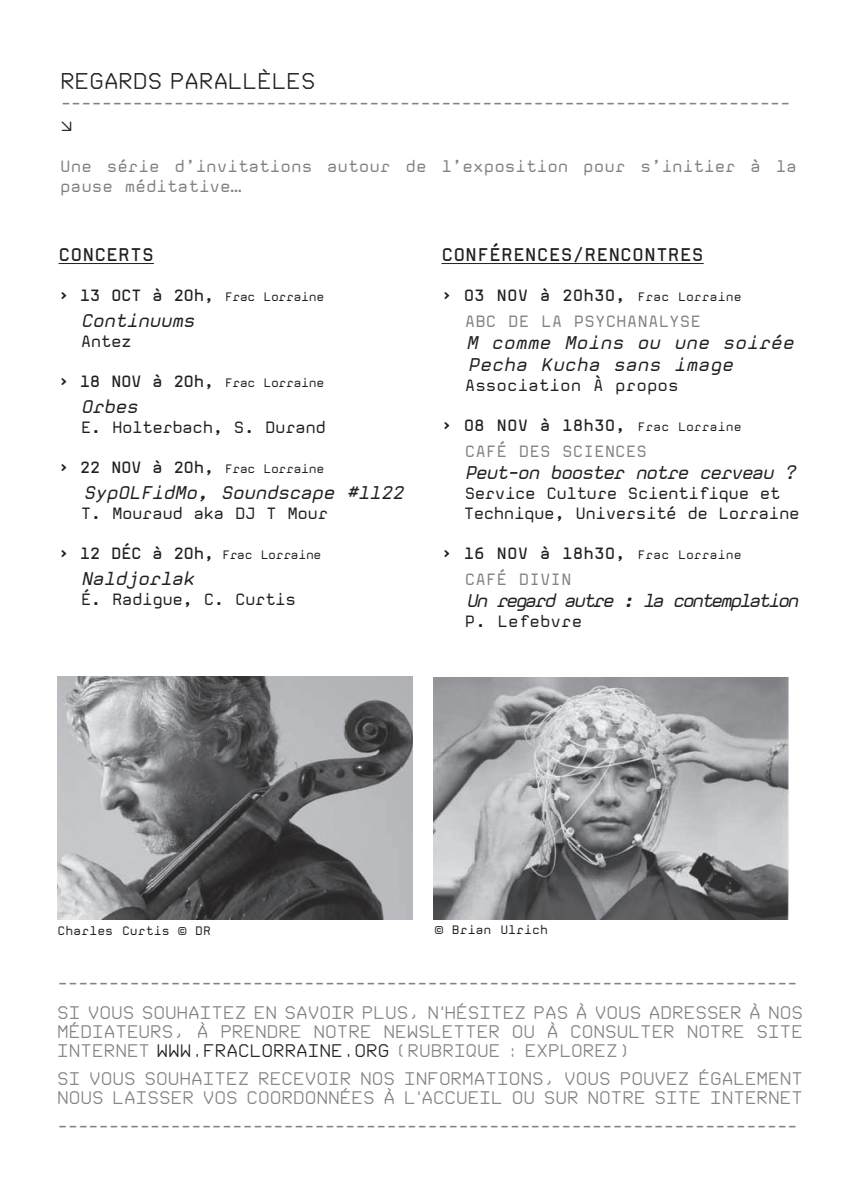
<style>
.page{position:relative;width:851px;height:1191px;background:#fff}
.page>*{position:absolute;margin:0;border:0;box-sizing:border-box;transform-origin:0 0}
.t1{font:500 20px "FRAC";letter-spacing:-.025em;color:#231f20}
.t2{font:italic 18px "Mono";letter-spacing:-.035em;color:#231f20}
.t3{font:italic 18px/22px "Mono";color:#231f20}
.t4{font:700 18px "Mono";color:#231f20}
.t5{font:italic 18px "Mono";letter-spacing:-.13em;color:#231f20}
.t6{font:italic 18px "Mono";letter-spacing:-.08em;color:#231f20}
.t7{font:500 16px/19.2px "FRAC";letter-spacing:-.02em;color:#808285;text-align:justify}
.t8{font:300 16px "Mono";color:#808285}
.t9{font:16px/20px "Mono";letter-spacing:-.035em;color:#231f20}
.t10{font:16px/19.2px "Mono";color:#808285}
.t11{font:16px "Mono";color:#231f20}
.t12{font:500 16px "FRAC";color:#231f20}
.t13{font:12px "Mono";color:#231f20}
.t14{font:12px "Mono";letter-spacing:-.035em;color:#231f20}
.s1{font-size:16px}
.s2{font-weight:700;font-size:16px}
.s3{color:#231f20}
</style>
<div class="page">
<hr style="left:59px;top:263px;width:95px;height:1px;background:#231f20">
<hr style="left:441px;top:263px;width:262px;height:1px;background:#231f20">
<img style="left:433px;top:677px;width:355px;height:242px">
<img style="left:57px;top:676px;width:355px;height:243px">
<p class="t1" style="left:61px;top:70px;width:257px">REGARDS PARALLÈLES</p>
<p class="t8" style="left:61px;top:97px;width:731px">-----------------------------------------------------------------------</p>
<p class="t12" style="left:61px;top:116px;width:13px">d</p>
<p class="t10" style="left:60px;top:158px;width:738px">Une série d’invitations autour de l’exposition pour s’initier à la pause méditative…</p>
<p class="t4" style="left:59px;top:247px;width:97px">CONCERTS</p>
<p class="t14" style="left:59px;top:292px;width:267px"><span class="s1">&gt;</span> <span class="s2">13 OCT à 20h</span><span class="s1">,</span> Frac Lorraine</p>
<p class="t2" style="left:81px;top:313px;width:115px">Continuums</p>
<p class="t9" style="left:81px;top:333px;width:52px">Antez</p>
<p class="t14" style="left:59px;top:378px;width:267px"><span class="s1">&gt;</span> <span class="s2">18 NOV à 20h</span><span class="s1">,</span> Frac Lorraine</p>
<p class="t2" style="left:81px;top:399px;width:59px">Orbes</p>
<p class="t9" style="left:81px;top:419px;width:247px">E. Holterbach, S. Durand</p>
<p class="t14" style="left:59px;top:464px;width:267px"><span class="s1">&gt;</span> <span class="s2">22 NOV à 20h</span><span class="s1">,</span> Frac Lorraine</p>
<p class="t2" style="left:84px;top:485px;width:321px">SypOLFidMo, Soundscape #1122</p>
<p class="t9" style="left:81px;top:505px;width:249px">T. Mouraud aka DJ T Mour</p>
<p class="t14" style="left:59px;top:550px;width:264px"><span class="s1">&gt;</span> <span class="s2">12 DÉC à 20h,</span> Frac Lorraine</p>
<p class="t2" style="left:81px;top:571px;width:115px">Naldjorlak</p>
<p class="t9" style="left:81px;top:591px;width:216px">É. Radigue, C. Curtis</p>
<p class="t4" style="left:441px;top:247px;width:264px">CONFÉRENCES/RENCONTRES</p>
<p class="t13" style="left:441px;top:292px;width:301px"><span class="s1">&gt;</span> <span class="s2">03 NOV à 20h30</span><span class="s1">,</span> Frac Lorraine</p>
<p class="t10" style="left:464px;top:313px;width:238px">ABC DE LA PSYCHANALYSE</p>
<p class="t3" style="left:466px;top:333px;width:329px">M comme Moins ou une soirée<br>Pecha Kucha sans image</p>
<p class="t11" style="left:464px;top:379px;width:215px">Association À propos</p>
<p class="t13" style="left:441px;top:422px;width:301px"><span class="s1">&gt;</span> <span class="s2">08 NOV à 18h30</span><span class="s1">,</span> Frac Lorraine</p>
<p class="t10" style="left:464px;top:443px;width:184px">CAFÉ DES SCIENCES</p>
<p class="t6" style="left:464px;top:465px;width:333px">Peut-on booster notre cerveau ?</p>
<p class="t9" style="left:463px;top:485px;width:337px">Service Culture Scientifique et<br>Technique, Université de Lorraine</p>
<p class="t13" style="left:441px;top:550px;width:301px"><span class="s1">&gt;</span> <span class="s2">16 NOV à 18h30</span><span class="s1">,</span> Frac Lorraine</p>
<p class="t10" style="left:464px;top:571px;width:108px">CAFÉ DIVIN</p>
<p class="t5" style="left:466px;top:593px;width:334px">Un regard autre : la contemplation</p>
<p class="t11" style="left:464px;top:615px;width:119px">P. Lefebvre</p>
<p class="t13" style="left:58px;top:925px;width:155px">Charles Curtis © DR</p>
<p class="t13" style="left:435px;top:925px;width:114px">© Brian Ulrich</p>
<p class="t8" style="left:57px;top:976px;width:741px">------------------------------------------------------------------------</p>
<p class="t7" style="left:57px;top:1003px;width:747px">SI VOUS SOUHAITEZ EN SAVOIR PLUS, N’HÉSITEZ PAS À VOUS ADRESSER À NOS MÉDIATEURS, À PRENDRE NOTRE NEWSLETTER OU À CONSULTER NOTRE SITE INTERNET <span class="s3">WWW.FRACLORRAINE.ORG</span> (RUBRIQUE : EXPLOREZ)</p>
<p class="t7" style="left:57px;top:1069px;width:747px">SI VOUS SOUHAITEZ RECEVOIR NOS INFORMATIONS, VOUS POUVEZ ÉGALEMENT<br>NOUS LAISSER VOS COORDONNÉES À L’ACCUEIL OU SUR NOTRE SITE INTERNET</p>
<p class="t8" style="left:57px;top:1120px;width:741px">------------------------------------------------------------------------</p>
</div>
